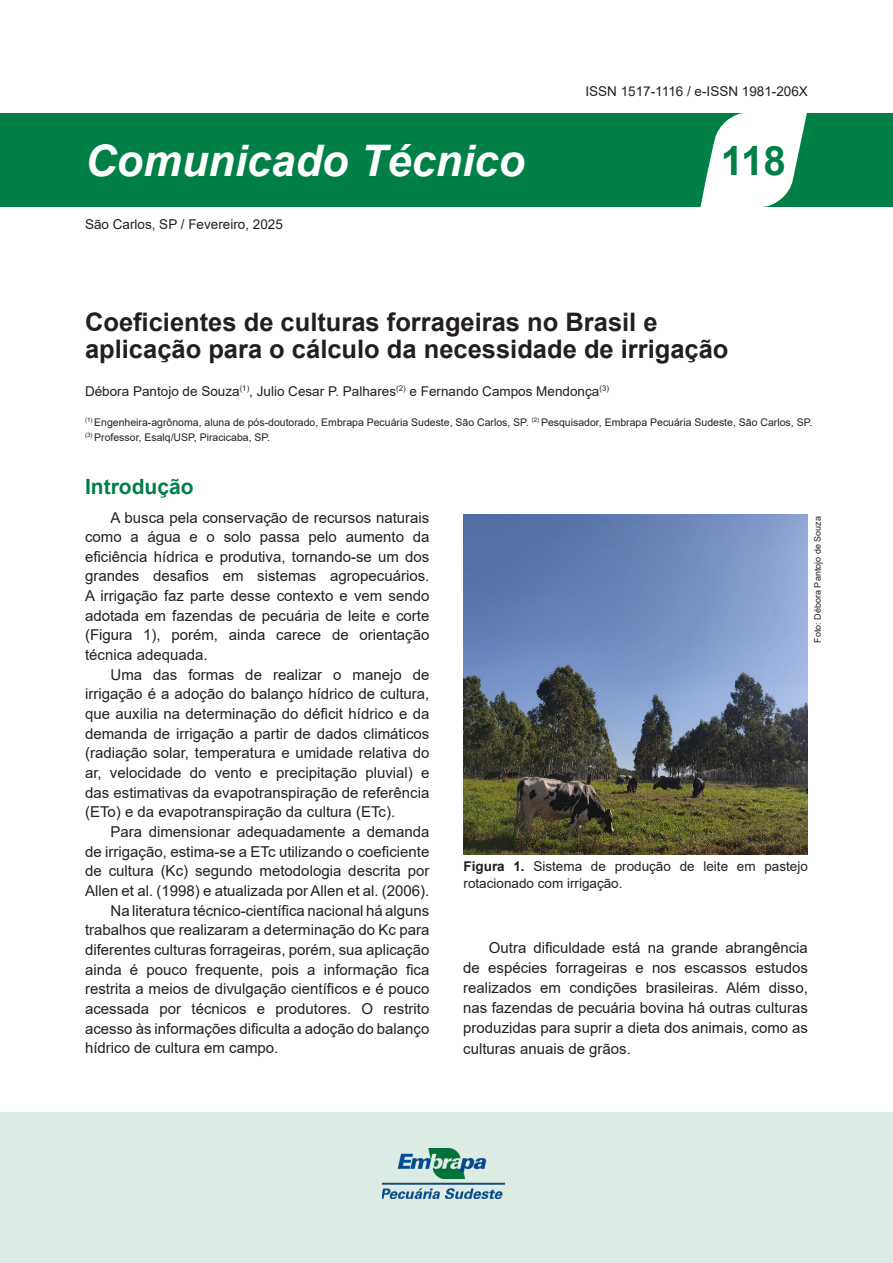
<style>
.page{position:relative;width:893px;height:1263px;background:#fff}
.page>*{position:absolute;margin:0;border:0;box-sizing:border-box;transform-origin:0 0}
.titulo_serie{font:italic 700 43.5px "Arial";color:#fff}
.numero_serie{font:700 40.5px "Arial";color:#007f46}
.titulo{font:700 25.5px/27px "Arial";color:#231f20}
.t1{font:700 21px "Arial";color:#007f46}
.texto-primeiro{font:15px/19.6px "Arial";color:#231f20;text-align:justify}
.autores{font:13.5px "Arial";color:#231f20}
.figura{font:13.5px/16.5px "Arial";color:#231f20}
.issn{font:13.5px "Arial";color:#231f20}
.imprenta{font:13.5px "Arial";color:#231f20}
.autores_notas{font:10.5px/15px "Arial";color:#231f20}
.foto{font:9px "Arial";color:#231f20}
.s1{font-weight:700}
</style>
<div class="page">
<div style="left:0;top:113px;width:893px;height:94px;background:#007f46"></div>
<div style="left:0;top:1112px;width:893px;height:151px;background:#dcebe3"></div>
<svg style="left:700px;top:113px;width:107px;height:94px"></svg>
<img style="left:463px;top:514px;width:345px;height:341px">
<img style="left:382px;top:1148px;width:122px;height:50px">
<p class="titulo_serie" style="left:85px;top:131px;width:441px">Comunicado Técnico</p>
<p class="imprenta" style="left:85px;top:215px;width:199px">São Carlos, SP / Fevereiro, 2025</p>
<p class="issn" style="left:585px;top:82px;width:224px">ISSN 1517-1116 / e-ISSN 1981-206X</p>
<p class="numero_serie" style="left:721px;top:132px;width:67px">118</p>
<p class="titulo" style="left:85px;top:309px;width:645px">Coeficientes de culturas forrageiras no Brasil e aplicação para o cálculo da necessidade de irrigação</p>
<p class="autores" style="left:85px;top:382px;width:525px">Débora Pantojo de Souza<sup>(1)</sup>, Julio Cesar P. Palhares<sup>(2)</sup> e Fernando Campos Mendonça<sup>(3)</sup></p>
<p class="autores_notas" style="left:85px;top:414px;width:729px"><sup>(1)</sup> Engenheira-agrônoma, aluna de pós-doutorado, Embrapa Pecuária Sudeste, São Carlos, SP. <sup>(2)</sup> Pesquisador, Embrapa Pecuária Sudeste, São Carlos, SP. <sup>(3)</sup> Professor, Esalq/USP, Piracicaba, SP.</p>
<p class="t1" style="left:85px;top:472px;width:110px">Introdução</p>
<p class="texto-primeiro" style="left:85px;top:507px;width:346px;text-indent:26px">A busca pela conservação de recursos naturais como a água e o solo passa pelo aumento da eficiência hídrica e produtiva, tornando-se um dos grandes desafios em sistemas agropecuários.<br>A irrigação faz parte desse contexto e vem sendo adotada em fazendas de pecuária de leite e corte (Figura 1), porém, ainda carece de orientação técnica adequada.</p>
<p class="texto-primeiro" style="left:85px;top:664px;width:346px;text-indent:26px">Uma das formas de realizar o manejo de irrigação é a adoção do balanço hídrico de cultura, que auxilia na determinação do déficit hídrico e da demanda de irrigação a partir de dados climáticos (radiação solar, temperatura e umidade relativa do ar, velocidade do vento e precipitação pluvial) e das estimativas da evapotranspiração de referência (ETo) e da evapotranspiração da cultura (ETc).</p>
<p class="texto-primeiro" style="left:85px;top:822px;width:346px;text-indent:26px">Para dimensionar adequadamente a demanda de irrigação, estima-se a ETc utilizando o coeficiente de cultura (Kc) segundo metodologia descrita por Allen et al. (1998) e atualizada por Allen et al. (2006).</p>
<p class="texto-primeiro" style="left:85px;top:900px;width:346px;text-indent:26px">Na literatura técnico-científica nacional há alguns trabalhos que realizaram a determinação do Kc para diferentes culturas forrageiras, porém, sua aplicação ainda é pouco frequente, pois a informação fica restrita a meios de divulgação científicos e é pouco acessada por técnicos e produtores. O restrito acesso às informações dificulta a adoção do balanço hídrico de cultura em campo.</p>
<p class="foto" style="left:811px;top:642px;width:128px;rotate:-90deg">Foto: Débora Pantojo de Souza</p>
<p class="figura" style="left:463px;top:858px;width:346px"><span class="s1">Figura 1.</span> Sistema de produção de leite em pastejo rotacionado com irrigação.</p>
<p class="texto-primeiro" style="left:463px;top:938px;width:346px;line-height:20.1px;text-indent:26px">Outra dificuldade está na grande abrangência de espécies forrageiras e nos escassos estudos realizados em condições brasileiras. Além disso, nas fazendas de pecuária bovina há outras culturas produzidas para suprir a dieta dos animais, como as culturas anuais de grãos.</p>
</div>
